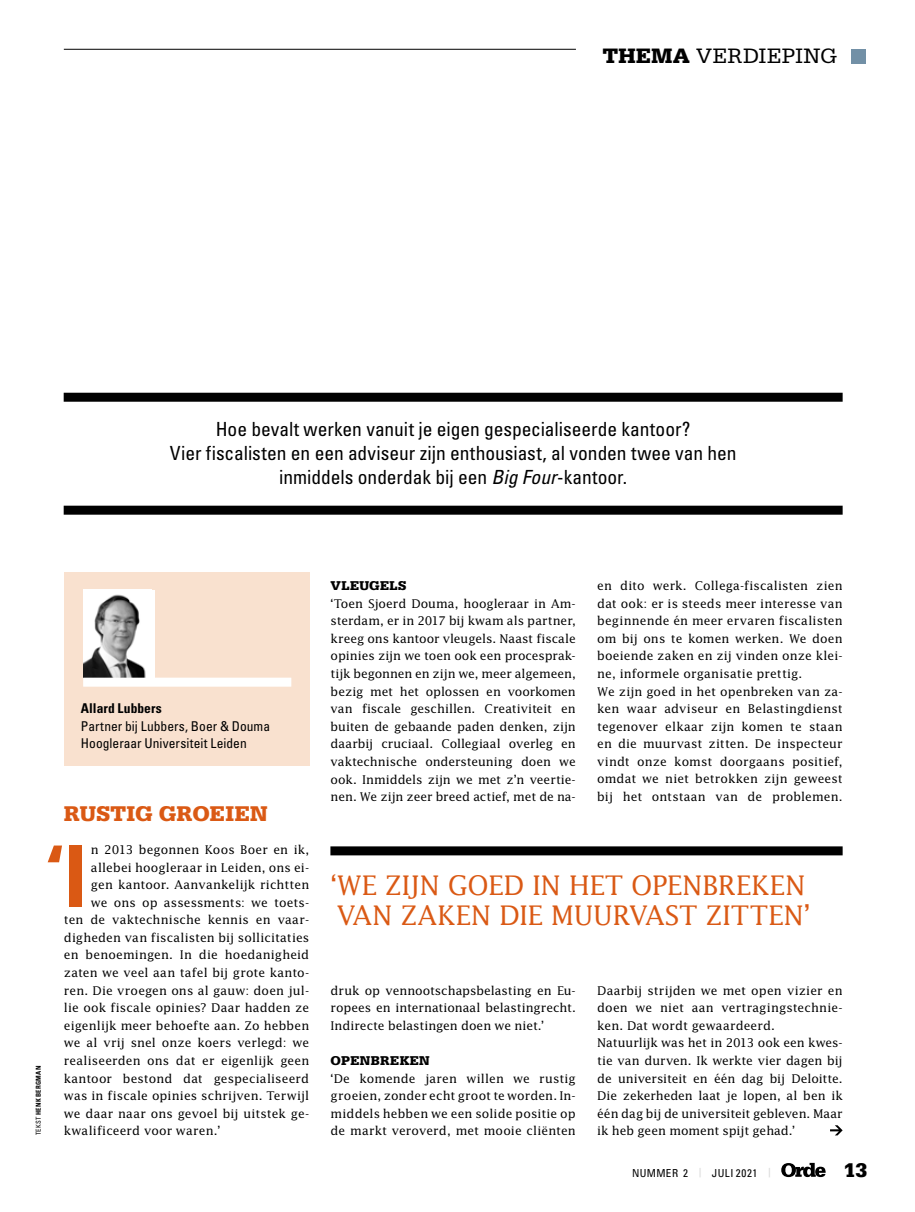
<style>
.page{position:relative;width:915px;height:1212px;background:#fff}
.page>*{position:absolute;margin:0;border:0;box-sizing:border-box;transform-origin:0 0}
.t1{font:700 condensed 85.05px "Univers LT Std";color:#da5914}
.t2{font:27px/30px "Lucida Std";letter-spacing:-.015em;color:#da5914}
.t3{font:900 22.5px "Serifa Std";letter-spacing:.005em;color:#da5914}
.t4{font:22.05px "Serifa Std";letter-spacing:.01em;color:#000}
.t5{font:900 21px "Serifa Std";color:#000}
.t6{font:condensed 19.5px/24px "Univers LT Std";letter-spacing:-.005em;color:#000;text-align:center}
.t7{font:condensed 13.5px/17.5px "Univers LT Std";color:#000}
.t8{font:900 13.5px "Serifa Std";letter-spacing:.025em;color:#000}
.t9{font:700 condensed 13.5px "Univers LT Std";letter-spacing:.005em;color:#000}
.t10{font:12px/17.5px "Lucida Std";letter-spacing:.005em;color:#000;text-align:justify}
.t11{font:condensed 10.95px "Univers LT Std";letter-spacing:.035em;color:#000}
.t12{font:700 condensed 6.75px "Univers LT Std";letter-spacing:.035em;color:#000}
.s1{font-weight:900}
.s2{font-style:italic}
.s3{font-weight:400}
.s4{font-family:"Serifa Std";font-weight:700;font-stretch:normal;font-size:9.45px;color:#dadada}
</style>
<div class="page">
<svg style="left:781px;top:1163px;width:44px;height:14px"></svg>
<div style="left:64px;top:506px;width:778px;height:9px;background:#000"></div>
<div style="left:64px;top:393px;width:778px;height:9px;background:#000"></div>
<hr style="left:64px;top:49px;width:511px;height:1px;background:#000">
<div style="left:850px;top:49px;width:15px;height:15px;background:#7290a6"></div>
<svg style="left:830px;top:1125px;width:12px;height:10px"></svg>
<svg style="left:48px;top:845px;width:14px;height:17px"></svg>
<div style="left:64px;top:572px;width:245px;height:194px;background:#f9e1cf"></div>
<div style="left:83px;top:590px;width:72px;height:88px;background:#fff"></div>
<img style="left:83px;top:594px;width:63px;height:84px">
<div style="left:83px;top:678px;width:208px;height:9px;background:#fff"></div>
<div style="left:330px;top:846px;width:512px;height:9px;background:#000"></div>
<h3 class="t4" style="left:602px;top:44px;width:236px"><span class="s1">THEMA</span> VERDIEPING</h3>
<h3 class="t6" style="left:170px;top:417px;width:568px">Hoe bevalt werken vanuit je eigen gespecialiseerde kantoor?<br>Vier fiscalisten en een adviseur zijn enthousiast, al vonden twee van hen inmiddels onderdak bij een <span class="s2">Big Four</span>-kantoor.</h3>
<p class="t12" style="left:34px;top:1135px;width:71px;rotate:-90deg"><span class="s3">TEKST</span> HENK BERGMAN</p>
<p class="t9" style="left:81px;top:700px;width:83px">Allard Lubbers</p>
<p class="t7" style="left:81px;top:717px;width:191px">Partner bij Lubbers, Boer &amp; Douma<br>Hoogleraar Universiteit Leiden</p>
<h3 class="t3" style="left:64px;top:801px;width:205px">RUSTIG GROEIEN</h3>
<h1 class="t1" style="left:64px;top:824px;width:25px">I</h1>
<p class="t10" style="left:91px;top:840px;width:220px">n 2013 begonnen Koos Boer en ik,</p>
<p class="t10" style="left:91px;top:858px;width:220px">allebei hoogleraar in Leiden, ons ei-</p>
<p class="t10" style="left:91px;top:876px;width:220px">gen kantoor. Aanvankelijk richtten</p>
<p class="t10" style="left:91px;top:893px;width:220px">we ons op assessments: we toets-</p>
<p class="t10" style="left:64px;top:911px;width:247px">ten de vaktechnische kennis en vaar-</p>
<p class="t10" style="left:64px;top:928px;width:247px">digheden van fiscalisten bij sollicitaties</p>
<p class="t10" style="left:64px;top:946px;width:247px">en benoemingen. In die hoedanigheid</p>
<p class="t10" style="left:64px;top:964px;width:247px">zaten we veel aan tafel bij grote kanto-</p>
<p class="t10" style="left:64px;top:981px;width:247px">ren. Die vroegen ons al gauw: doen jul-</p>
<p class="t10" style="left:64px;top:999px;width:247px">lie ook fiscale opinies? Daar hadden ze</p>
<p class="t10" style="left:64px;top:1016px;width:247px">eigenlijk meer behoefte aan. Zo hebben</p>
<p class="t10" style="left:64px;top:1034px;width:247px">we al vrij snel onze koers verlegd: we</p>
<p class="t10" style="left:64px;top:1052px;width:247px">realiseerden ons dat er eigenlijk geen</p>
<p class="t10" style="left:64px;top:1069px;width:247px">kantoor bestond dat gespecialiseerd</p>
<p class="t10" style="left:64px;top:1087px;width:247px">was in fiscale opinies schrijven. Terwijl</p>
<p class="t10" style="left:64px;top:1104px;width:247px">we daar naar ons gevoel bij uitstek ge-</p>
<p class="t10" style="left:64px;top:1122px;width:158px">kwalificeerd voor waren.’</p>
<p class="t8" style="left:330px;top:577px;width:77px">VLEUGELS</p>
<p class="t10" style="left:330px;top:594px;width:247px">‘Toen Sjoerd Douma, hoogleraar in Am&shy;sterdam, er in 2017 bij kwam als partner, kreeg ons kantoor vleugels. Naast fiscale opinies zijn we toen ook een procesprak&shy;tijk begonnen en zijn we, meer algemeen, bezig met het oplossen en voorkomen van fiscale geschillen. Creativiteit en buiten de gebaande paden denken, zijn daarbij cruciaal. Collegiaal overleg en vaktechnische ondersteuning doen we ook. Inmiddels zijn we met z’n veertie&shy;nen. We zijn zeer breed actief, met de na-</p>
<p class="t10" style="left:597px;top:576px;width:247px;text-align:left">en dito werk. Collega-fiscalisten zien dat ook: er is steeds meer interesse van beginnende én meer ervaren fiscalisten om bij ons te komen werken. We doen boeiende zaken en zij vinden onze klei&shy;ne, informele organisatie prettig.<br>We zijn goed in het openbreken van za&shy;ken waar adviseur en Belastingdienst tegenover elkaar zijn komen te staan en die muurvast zitten. De inspecteur vindt onze komst doorgaans positief, omdat we niet betrokken zijn geweest bij het ontstaan van de problemen.</p>
<h2 class="t2" style="left:330px;top:870px;width:481px">‘WE ZIJN GOED IN HET OPENBREKEN<br>VAN ZAKEN DIE MUURVAST ZITTEN’</h2>
<p class="t10" style="left:330px;top:981px;width:246px">druk op vennootschapsbelasting en Eu&shy;ropees en internationaal belastingrecht.<br>Indirecte belastingen doen we niet.’</p>
<p class="t8" style="left:330px;top:1053px;width:101px">OPENBREKEN</p>
<p class="t10" style="left:330px;top:1069px;width:246px">‘De komende jaren willen we rustig groeien, zonder echt groot te worden. In&shy;middels hebben we een solide positie op de markt veroverd, met mooie cliënten</p>
<p class="t10" style="left:597px;top:981px;width:247px;text-align:left">Daarbij strijden we met open vizier en doen we niet aan vertragingstechnie&shy;ken. Dat wordt gewaardeerd.<br>Natuurlijk was het in 2013 ook een kwes&shy;tie van durven. Ik werkte vier dagen bij de universiteit en één dag bij Deloitte.<br>Die zekerheden laat je lopen, al ben ik één dag bij de universiteit gebleven. Maar ik heb geen moment spijt gehad.’</p>
<p class="t11" style="left:632px;top:1166px;width:140px">NUMMER 2 <span class="s4">|</span> JULI 2021 <span class="s4">|</span></p>
<h3 class="t5" style="left:843px;top:1157px;width:25px">13</h3>
</div>
